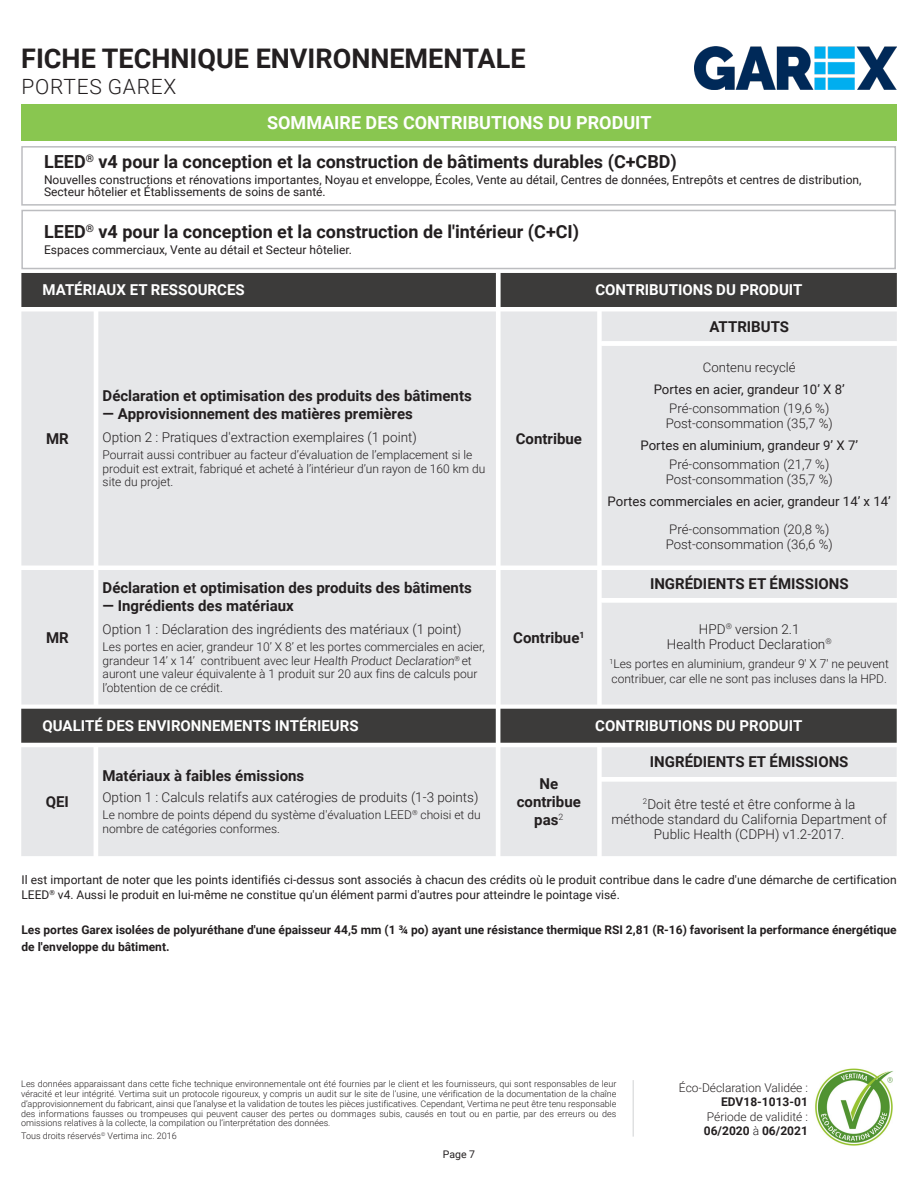
<style>
.page{position:relative;width:918px;height:1188px;background:#fff}
.page>*{position:absolute;margin:0;border:0;box-sizing:border-box;transform-origin:0 0}
.t1{font:700 27px "Roboto";color:#231f20}
.t2{font:300 21px "Roboto";letter-spacing:.035em;color:#231f20}
.t3{font:700 18px "Roboto";color:#231f20}
.t4{font:700 18px "Roboto";color:#fff}
.t5{font:700 15px/18px "Roboto";color:#231f20;text-align:center}
.t6{font:700 15px "Roboto";color:#fff}
.t7{font:300 13.5px/15px "Roboto";color:#231f20;text-align:center}
.t8{font:300 13.2px/15px "Roboto";color:#231f20}
.t9{font:13.2px "Roboto";color:#231f20}
.t10{font:300 12px/13.5px "Roboto";color:#231f20}
.t11{font:12px/12px "Roboto";color:#231f20}
.t12{font:700 12px/16.5px "Roboto";color:#231f20}
.t13{font:10.5px "Roboto";color:#231f20}
.t14{font:300 9px/9.8px "Roboto";color:#231f20;text-align:justify}
.s1{font-weight:700}
</style>
<div class="page">
<hr style="left:633px;top:1080px;width:1px;height:57px;background:#d1d2d4">
<img style="left:815px;top:1068px;width:78px;height:78px">
<img style="left:694px;top:47px;width:203px;height:43px">
<div style="left:21px;top:104px;width:876px;height:37px;background:#89c650"></div>
<div style="left:21px;top:273px;width:876px;height:34px;background:#3c3b3a"></div>
<div style="left:21px;top:311px;width:876px;height:394px;background:#e6e7e9"></div>
<div style="left:602px;top:341px;width:295px;height:261px;background:#e6e7e9"></div>
<div style="left:21px;top:146px;width:875px;height:60px;border:2px solid #bcbdc0"></div>
<div style="left:21px;top:210px;width:875px;height:59px;border:2px solid #bcbdc0"></div>
<div style="left:21px;top:709px;width:876px;height:34px;background:#3c3b3a"></div>
<div style="left:21px;top:747px;width:876px;height:109px;background:#e6e7e9"></div>
<h1 class="t1" style="left:21px;top:40px;width:506px">FICHE TECHNIQUE ENVIRONNEMENTALE</h1>
<h2 class="t2" style="left:22px;top:72px;width:156px">PORTES GAREX</h2>
<h3 class="t4" style="left:267px;top:110px;width:386px">SOMMAIRE DES CONTRIBUTIONS DU PRODUIT</h3>
<h3 class="t3" style="left:44px;top:149px;width:634px">LEED<sup>®</sup> v4 pour la conception et la construction de bâtiments durables (C+CBD)</h3>
<h3 class="t11" style="left:44px;top:174px;width:819px">Nouvelles constructions et rénovations importantes, Noyau et enveloppe, Écoles, Vente au détail, Centres de données, Entrepôts et centres de distribution,<br>Secteur hôtelier et Établissements de soins de santé.</h3>
<h3 class="t3" style="left:44px;top:219px;width:537px">LEED<sup>®</sup> v4 pour la conception et la construction de l'intérieur (C+CI)</h3>
<h3 class="t11" style="left:44px;top:243px;width:309px">Espaces commerciaux, Vente au détail et Secteur hôtelier.</h3>
<h3 class="t6" style="left:43px;top:279px;width:204px">MATÉRIAUX ET RESSOURCES</h3>
<h3 class="t6" style="left:595px;top:279px;width:209px">CONTRIBUTIONS DU PRODUIT</h3>
<h3 class="t5" style="left:46px;top:429px;width:24px">MR</h3>
<h3 class="t5" style="left:46px;top:628px;width:24px">MR</h3>
<h3 class="t5" style="left:103px;top:386px;width:371px">Déclaration et optimisation des produits des bâtiments</h3>
<h3 class="t5" style="left:103px;top:404px;width:312px">— Approvisionnement des matières premières</h3>
<h3 class="t7" style="left:103px;top:429px;width:316px">Option 2 : Pratiques d'extraction exemplaires (1 point)</h3>
<h3 class="t10" style="left:103px;top:448px;width:384px">Pourrait aussi contribuer au facteur d’évaluation de l’emplacement si le produit est extrait, fabriqué et acheté à l’intérieur d’un rayon de 160 km du site du projet.</h3>
<h3 class="t5" style="left:103px;top:578px;width:371px">Déclaration et optimisation des produits des bâtiments</h3>
<h3 class="t5" style="left:103px;top:596px;width:193px">— Ingrédients des matériaux</h3>
<h3 class="t7" style="left:103px;top:621px;width:361px">Option 1 : Déclaration des ingrédients des matériaux (1 point)</h3>
<p class="t10" style="left:103px;top:640px;width:384px">Les portes en acier, grandeur 10’ X 8’ et les portes commerciales en acier, grandeur 14’ x 14’ contribuent avec leur Health Product Declaration<sup>®</sup> et auront une valeur équivalente à 1 produit sur 20 aux fins de calculs pour l’obtention de ce crédit.</p>
<h3 class="t5" style="left:516px;top:429px;width:68px">Contribue</h3>
<h3 class="t5" style="left:513px;top:628px;width:73px">Contribue<sup>1</sup></h3>
<h3 class="t5" style="left:709px;top:317px;width:81px">ATTRIBUTS</h3>
<h3 class="t8" style="left:703px;top:359px;width:94px">Contenu recyclé</h3>
<h3 class="t9" style="left:654px;top:380px;width:193px">Portes en acier, grandeur 10’ X 8’</h3>
<h3 class="t8" style="left:666px;top:400px;width:169px">Pré-consommation (19,6 %)<br>Post-consommation (35,7 %)</h3>
<h3 class="t9" style="left:641px;top:436px;width:219px">Portes en aluminium, grandeur 9’ X 7’</h3>
<h3 class="t8" style="left:666px;top:457px;width:169px">Pré-consommation (21,7 %)<br>Post-consommation (35,7 %)</h3>
<h3 class="t9" style="left:608px;top:492px;width:285px">Portes commerciales en acier, grandeur 14’ x 14’</h3>
<h3 class="t8" style="left:666px;top:521px;width:169px">Pré-consommation (20,8 %)<br>Post-consommation (36,6 %)</h3>
<h3 class="t5" style="left:650px;top:574px;width:200px">INGRÉDIENTS ET ÉMISSIONS</h3>
<h3 class="t7" style="left:667px;top:621px;width:166px">HPD<sup>®</sup> version 2.1<br>Health Product Declaration<sup>®</sup></h3>
<h3 class="t10" style="left:610px;top:656px;width:281px;line-height:15px"><sup>1</sup>Les portes en aluminium, grandeur 9' X 7' ne peuvent contribuer, car elle ne sont pas incluses dans la HPD.</h3>
<h3 class="t6" style="left:43px;top:715px;width:318px">QUALITÉ DES ENVIRONNEMENTS INTÉRIEURS</h3>
<h3 class="t6" style="left:595px;top:715px;width:209px">CONTRIBUTIONS DU PRODUIT</h3>
<h3 class="t5" style="left:46px;top:792px;width:25px">QEI</h3>
<h3 class="t5" style="left:102px;top:766px;width:203px">Matériaux à faibles émissions</h3>
<h3 class="t7" style="left:102px;top:789px;width:377px">Option 1 : Calculs relatifs aux catérogies de produits (1-3 points)</h3>
<h3 class="t10" style="left:102px;top:808px;width:380px">Le nombre de points dépend du système d'évaluation LEED<sup>®</sup> choisi et du nombre de catégories conformes.</h3>
<h3 class="t5" style="left:517px;top:774px;width:66px">Ne contribue pas<sup>2</sup></h3>
<h3 class="t5" style="left:650px;top:753px;width:200px">INGRÉDIENTS ET ÉMISSIONS</h3>
<h3 class="t7" style="left:612px;top:796px;width:277px"><sup>2</sup>Doit être testé et être conforme à la<br>méthode standard du California Department of<br>Public Health (CDPH) v1.2-2017.</h3>
<p class="t11" style="left:21px;top:871px;width:877px;line-height:15px">Il est important de noter que les points identifiés ci-dessus sont associés à chacun des crédits où le produit contribue dans le cadre d'une démarche de certification<br>LEED<sup>®</sup> v4. Aussi le produit en lui-même ne constitue qu'un élément parmi d'autres pour atteindre le pointage visé.</p>
<h3 class="t12" style="left:21px;top:921px;width:877px">Les portes Garex isolées de polyuréthane d'une épaisseur 44,5 mm (1 ¾ po) ayant une résistance thermique RSI 2,81 (R-16) favorisent la performance énergétique de l'enveloppe du bâtiment.</h3>
<p class="t14" style="left:21px;top:1079px;width:597px">Les données apparaissant dans cette fiche technique environnementale ont été fournies par le client et les fournisseurs, qui sont responsables de leur véracité et leur intégrité. Vertima suit un protocole rigoureux, y compris un audit sur le site de l’usine, une vérification de la documentation de la chaîne d’approvisionnement du fabricant, ainsi que l’analyse et la validation de toutes les pièces justificatives. Cependant, Vertima ne peut être tenu responsable des informations fausses ou trompeuses qui peuvent causer des pertes ou dommages subis, causés en tout ou en partie, par des erreurs ou des omissions relatives à la collecte, la compilation ou l’interprétation des données.</p>
<p class="t14" style="left:21px;top:1131px;width:157px">Tous droits réservés<sup>©</sup> Vertima inc. 2016</p>
<p class="t13" style="left:443px;top:1147px;width:34px">Page 7</p>
<h3 class="t10" style="left:679px;top:1080px;width:130px">Éco-Déclaration Validée :</h3>
<h3 class="t12" style="left:721px;top:1093px;width:88px">EDV18-1013-01</h3>
<h3 class="t10" style="left:704px;top:1109px;width:106px;line-height:14.4px">Période de validité :<br><span class="s1">06/2020</span> à <span class="s1">06/2021</span></h3>
</div>
